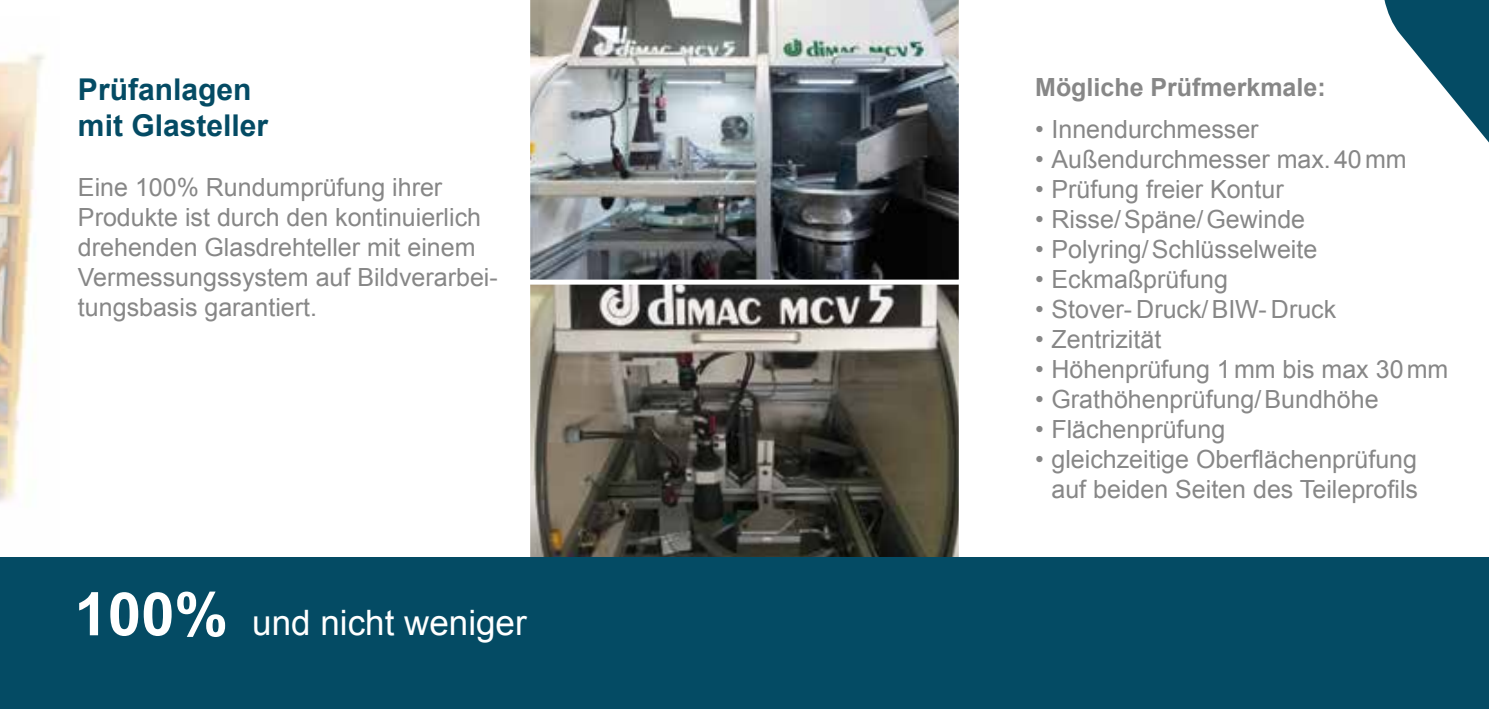
<style>
.page{position:relative;width:1489px;height:709px;background:#fff}
.page>*{position:absolute;margin:0;border:0;box-sizing:border-box;transform-origin:0 0}
.t1{font:35px "Arial";color:#fff}
.t2{font:700 30px/36px "Arial";color:#044b64}
.t3{font:25px/30px "Arial";color:#878787;text-align:right}
.t4{font:700 25px "Arial";color:#878787}
.s1{font-weight:700;font-size:60px}
</style>
<div class="page">
<img style="left:531px;top:284px;width:426px;height:273px">
<div style="left:525px;top:278px;width:438px;height:314px;border:5px solid #fff"></div>
<img style="left:0;top:53px;width:45px;height:449px">
<img style="left:525px;top:0;width:438px;height:284px">
<div style="left:0;top:557px;width:1488px;height:152px;background:#044b64"></div>
<svg style="left:1384px;top:0;width:104px;height:141px"></svg>
<p class="t2" style="left:78px;top:72px;width:192px">Prüfanlagen mit Glasteller</p>
<p class="t3" style="left:78px;top:172px;width:421px;text-align:left">Eine 100% Rundumprüfung ihrer Produkte ist durch den kontinuierlich drehenden Glasdrehteller mit einem Vermessungssystem auf Bildverarbei&shy;tungsbasis garantiert.</p>
<h1 class="t1" style="left:74px;top:600px;width:454px"><span class="s1">100%</span> und nicht weniger</h1>
<p class="t4" style="left:1035px;top:71px;width:292px">Mögliche Prüfmerkmale:</p>
<p class="t3" style="left:1035px;top:115px;width:225px">• Innendurchmesser</p>
<p class="t3" style="left:1035px;top:145px;width:373px">• Außendurchmesser max.40mm</p>
<p class="t3" style="left:1035px;top:175px;width:250px">• Prüfung freier Kontur</p>
<p class="t3" style="left:1035px;top:205px;width:271px">• Risse/Späne/Gewinde</p>
<p class="t3" style="left:1035px;top:235px;width:284px">• Polyring/Schlüsselweite</p>
<p class="t3" style="left:1035px;top:265px;width:194px">• Eckmaßprüfung</p>
<p class="t3" style="left:1035px;top:295px;width:302px">• Stover- Druck/BIW- Druck</p>
<p class="t3" style="left:1035px;top:325px;width:128px">• Zentrizität</p>
<p class="t3" style="left:1035px;top:355px;width:414px">• Höhenprüfung 1mm bis max 30mm</p>
<p class="t3" style="left:1035px;top:385px;width:345px">• Grathöhenprüfung/Bundhöhe</p>
<p class="t3" style="left:1035px;top:415px;width:191px">• Flächenprüfung</p>
<p class="t3" style="left:1035px;top:445px;width:384px">• gleichzeitige Oberflächenprüfung auf beiden Seiten des Teileprofils</p>
</div>
